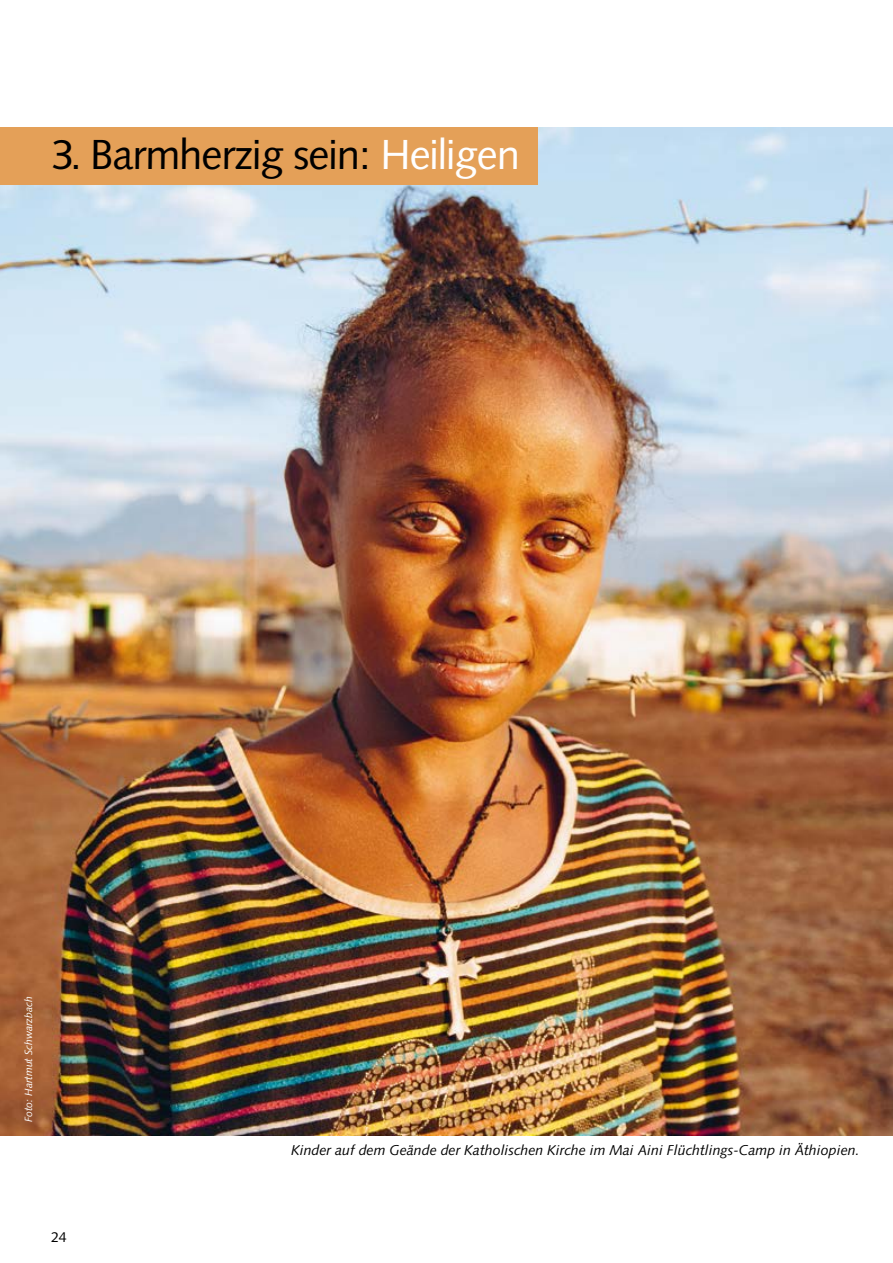
<style>
.page{position:relative;width:893px;height:1263px;background:#fff}
.page>*{position:absolute;margin:0;border:0;box-sizing:border-box;transform-origin:0 0}
.t1{font:42px "Syntax";letter-spacing:-.025em;color:#000}
.t2{font:italic 14.25px "Syntax";color:#000}
.t3{font:14.25px "Syntax";color:#000}
.t4{font:italic 10.5px "Syntax";color:#fff}
.s1{color:#fff}
</style>
<div class="page">
<img style="left:0;top:128px;width:893px;height:1007px">
<div style="left:0;top:128px;width:538px;height:57px;background:#e4a058"></div>
<h1 class="t1" style="left:52px;top:130px;width:470px">3. Barmherzig sein: <span class="s1">Heiligen</span></h1>
<p class="t4" style="left:22px;top:1122px;width:128px;rotate:-90deg">Foto: Hartmut Schwarzbach</p>
<p class="t3" style="left:51px;top:1229px;width:17px">24</p>
<p class="t2" style="left:291px;top:1141px;width:570px">Kinder auf dem Geände der Katholischen Kirche im Mai Aini Flüchtlings-Camp in Äthiopien.</p>
</div>
